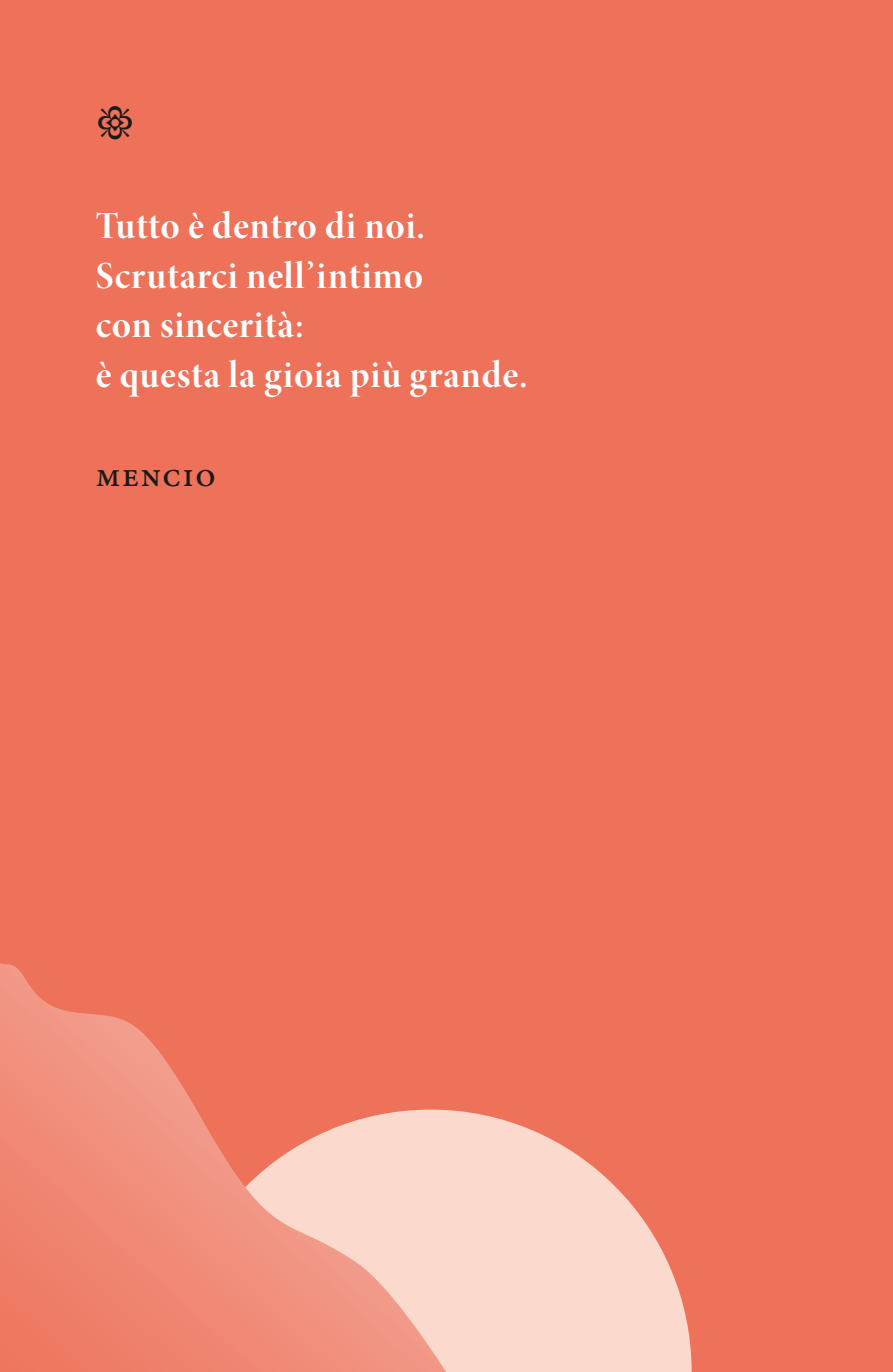
<style>
.page{position:relative;width:893px;height:1372px;background:#fff}
.page>*{position:absolute;margin:0;border:0;box-sizing:border-box;transform-origin:0 0}
.t1{font:49.5px "Minion Pro Bold Disp";color:#1a1a18}
.t2{font:38.25px/49.5px "Minion Pro Bold Disp";letter-spacing:.02em;color:#fff}
.t3{font:33.75px "Minion Pro Medium Capt";letter-spacing:.05em;color:#1a1a18}
</style>
<div class="page">
<div style="left:0;top:0;width:893px;height:1371px;background:#ee7159"></div>
<svg style="left:467px;top:1112px;width:225px;height:259px;fill:#fbd9cc"></svg>
<svg style="left:0;top:963px;width:467px;height:408px"></svg>
<p class="t1" style="left:96px;top:104px;width:40px">•</p>
<p class="t2" style="left:96px;top:204px;width:434px">Tutto è dentro di noi.<br>Scrutarci nell’intimo<br>con sincerità:<br>è questa la gioia più grande.</p>
<p class="t3" style="left:96px;top:454px;width:121px">MENcio</p>
</div>
